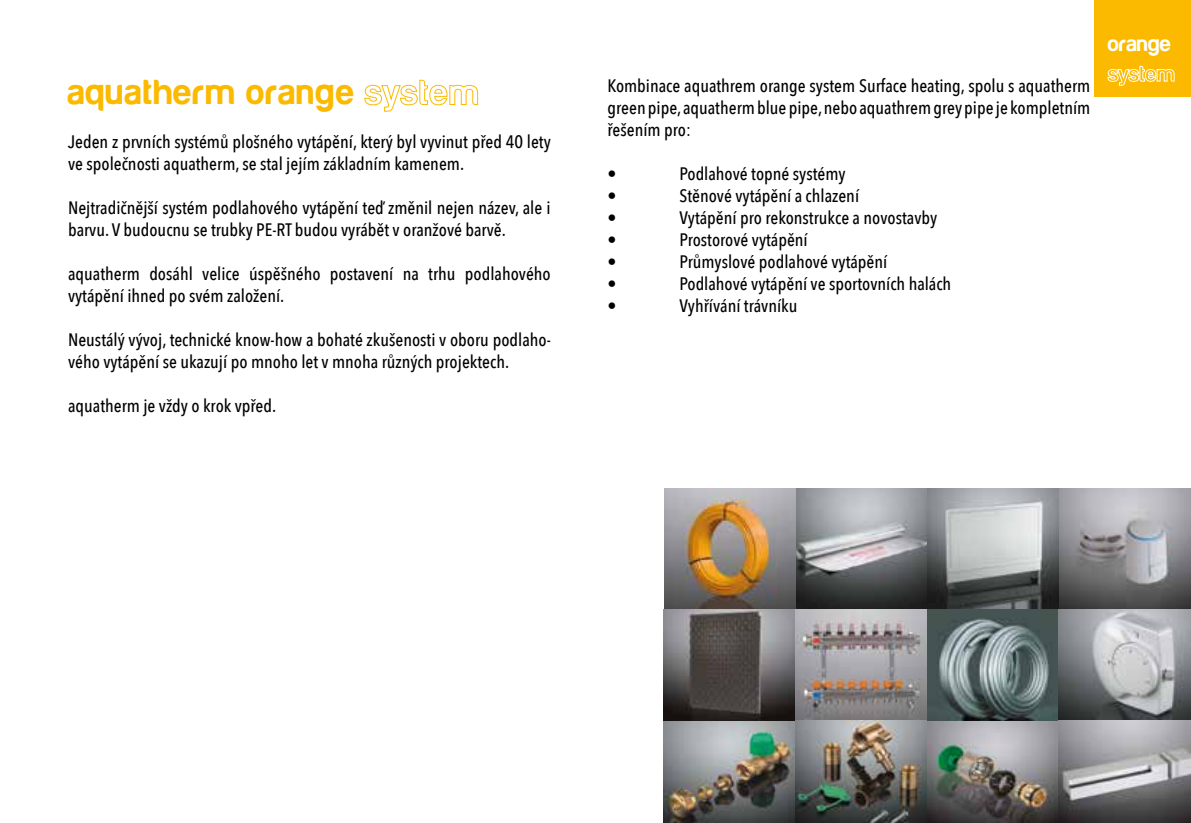
<style>
.page{position:relative;width:1191px;height:823px;background:#fff}
.page>*{position:absolute;margin:0;border:0;box-sizing:border-box;transform-origin:0 0}
.t1{font:36px "aquafont";letter-spacing:.025em;color:#fbba00}
.t2{font:22px "aquafont";color:#fff}
.t3{font:500 18px/22px "Avenir Next Condensed";color:#000}
</style>
<div class="page">
<svg style="left:364px;top:80px;width:114px;height:32px"></svg>
<img style="left:664px;top:488px;width:132px;height:334px">
<img style="left:796px;top:488px;width:131px;height:232px">
<img style="left:796px;top:720px;width:395px;height:102px">
<img style="left:927px;top:488px;width:131px;height:234px">
<img style="left:1058px;top:488px;width:133px;height:241px">
<div style="left:1094px;top:0;width:97px;height:96px;background:#fbba00"></div>
<svg style="left:1107px;top:66px;width:67px;height:20px"></svg>
<h1 class="t1" style="left:68px;top:74px;width:288px">aquatherm orange</h1>
<p class="t3" style="left:68px;top:131px;width:484px">Jeden z prvních systémů plošného vytápění, který byl vyvinut před 40 lety ve společnosti aquatherm, se stal jejím základním kamenem.</p>
<p class="t3" style="left:68px;top:197px;width:484px">Nejtradičnější systém podlahového vytápění teď změnil nejen název, ale i barvu. V budoucnu se trubky PE-RT budou vyrábět v oranžové barvě.</p>
<p class="t3" style="left:68px;top:263px;width:484px">aquatherm dosáhl velice úspěšného postavení na trhu podlahového vytápění ihned po svém založení.</p>
<p class="t3" style="left:68px;top:329px;width:484px">Neustálý vývoj, technické know-how a bohaté zkušenosti v oboru podlaho&shy;vého vytápění se ukazují po mnoho let v mnoha různých projektech.</p>
<p class="t3" style="left:68px;top:395px;width:210px">aquatherm je vždy o krok vpřed.</p>
<p class="t3" style="left:607px;top:74px;width:484px;text-align:justify">Kombinace aquathrem orange system Surface heating, spolu s aquatherm green pipe, aquatherm blue pipe, nebo aquathrem grey pipe je kompletním řešením pro:</p>
<p class="t3" style="left:607px;top:162px;width:10px">•</p>
<p class="t3" style="left:679px;top:162px;width:168px">Podlahové topné systémy</p>
<p class="t3" style="left:607px;top:184px;width:10px">•</p>
<p class="t3" style="left:679px;top:184px;width:181px">Stěnové vytápění a chlazení</p>
<p class="t3" style="left:607px;top:206px;width:10px">•</p>
<p class="t3" style="left:679px;top:206px;width:259px">Vytápění pro rekonstrukce a novostavby</p>
<p class="t3" style="left:607px;top:228px;width:10px">•</p>
<p class="t3" style="left:679px;top:228px;width:130px">Prostorové vytápění</p>
<p class="t3" style="left:607px;top:250px;width:10px">•</p>
<p class="t3" style="left:679px;top:250px;width:209px">Průmyslové podlahové vytápění</p>
<p class="t3" style="left:607px;top:272px;width:10px">•</p>
<p class="t3" style="left:679px;top:272px;width:273px">Podlahové vytápění ve sportovních halách</p>
<p class="t3" style="left:607px;top:294px;width:10px">•</p>
<p class="t3" style="left:679px;top:294px;width:119px">Vyhřívání trávníku</p>
<p class="t2" style="left:1108px;top:32px;width:65px">orange</p>
</div>
